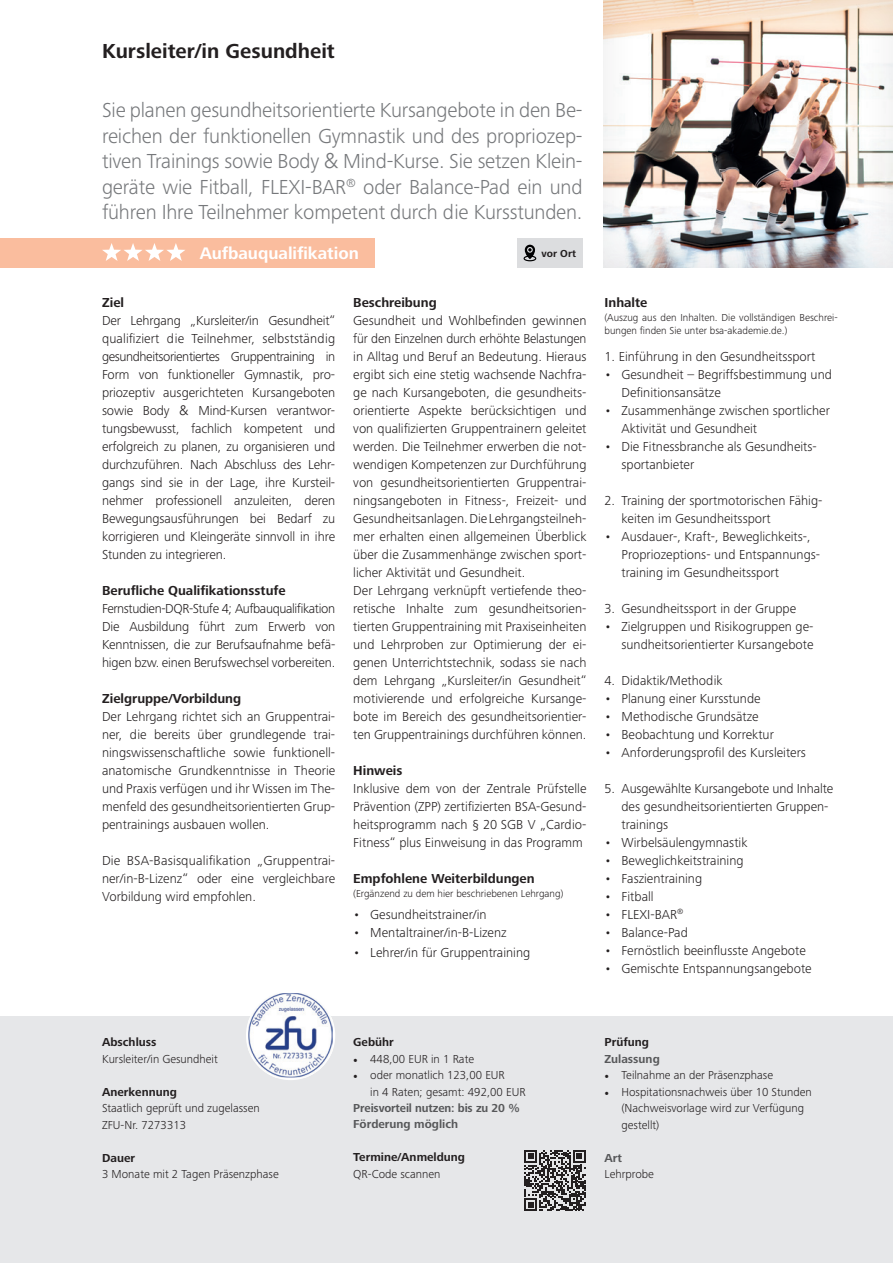
<style>
.page{position:relative;width:893px;height:1263px;background:#fff}
.page>*{position:absolute;margin:0;border:0;box-sizing:border-box;transform-origin:0 0}
.t1{font:300 21px/25.5px "Frutiger Next Pro";letter-spacing:-.01em;color:#76787b;text-align:justify}
.t2{font:700 21px "Frutiger Next Pro";color:#231f20}
.t3{font:700 17.4px "Frutiger Next Pro";color:#fff}
.t4{font:300 13.5px/18px "Frutiger Next Pro";color:#231f20}
.t5{font:700 13.5px "Frutiger Next Pro";color:#231f20}
.t6{font:300 12px/16.5px "Frutiger Next Pro";color:#231f20}
.t7{font:700 12px "Frutiger Next Pro";color:#231f20}
.t8{font:700 12px/16.5px "Frutiger Next Pro";color:#57585a}
.t9{font:300 10.5px/13.5px "Frutiger Next Pro";color:#231f20}
.t10{font:700 10.5px "Frutiger Next Pro";color:#231f20}
.s1{font-family:"Avenir LT Std"}
.s2{font-family:"Minion Pro";font-weight:400}
</style>
<div class="page">
<div style="left:0;top:1016px;width:893px;height:247px;background:#e6e7e9"></div>
<div style="left:603px;top:0;width:290px;height:269px;background:#231f20;opacity:.1"></div>
<svg style="left:246px;top:991px;width:89px;height:89px"></svg>
<img style="left:248px;top:993px;width:85px;height:84px">
<svg style="left:524px;top:1150px;width:62px;height:61px"></svg>
<div style="left:0;top:238px;width:374px;height:30px;background:#fabd9e"></div>
<svg style="left:102px;top:243px;width:83px;height:18px"></svg>
<div style="left:517px;top:238px;width:66px;height:30px;background:#dcdddf"></div>
<svg style="left:524px;top:245px;width:12px;height:16px"></svg>
<h1 class="t2" style="left:102px;top:39px;width:234px">Kursleiter/in Gesundheit</h1>
<p class="t1" style="left:102px;top:97px;width:482px">Sie planen gesundheitsorientierte Kursangebote in den Be&shy;reichen der funktionellen Gymnastik und des propriozep&shy;tiven Trainings sowie Body <span class="s1">&amp;</span> Mind-Kurse. Sie setzen Klein&shy;geräte wie Fitball, FLEXI-BAR<sup>®</sup> oder Balance-Pad ein und führen Ihre Teilnehmer kompetent durch die Kursstunden.</p>
<p class="t3" style="left:200px;top:243px;width:161px">Aufbauqualifikation</p>
<p class="t10" style="left:542px;top:247px;width:36px">vor Ort</p>
<p class="t5" style="left:102px;top:295px;width:24px">Ziel</p>
<p class="t4" style="left:102px;top:312px;width:235px;text-align:justify">Der Lehrgang „Kursleiter/in Gesundheit“ qualifiziert die Teilnehmer, selbstständig gesundheitsorientiertes Gruppentraining in Form von funktioneller Gymnastik, pro&shy;priozeptiv ausgerichteten Kursangeboten sowie Body <span class="s1">&amp;</span> Mind-Kursen verantwor&shy;tungsbewusst, fachlich kompetent und erfolgreich zu planen, zu organisieren und durchzuführen. Nach Abschluss des Lehr&shy;gangs sind sie in der Lage, ihre Kursteil&shy;nehmer professionell anzuleiten, deren Bewegungsausführungen bei Bedarf zu korrigieren und Kleingeräte sinnvoll in ihre Stunden zu integrieren.</p>
<p class="t5" style="left:102px;top:583px;width:185px">Berufliche Qualifikationsstufe</p>
<p class="t4" style="left:102px;top:600px;width:235px;text-align:justify">Fernstudien-DQR-Stufe 4; Aufbauqualifikation Die Ausbildung führt zum Erwerb von Kenntnissen, die zur Berufsaufnahme befä&shy;higen bzw. einen Berufswechsel vorbereiten.</p>
<p class="t5" style="left:102px;top:691px;width:141px">Zielgruppe/Vorbildung</p>
<p class="t4" style="left:102px;top:708px;width:235px;text-align:justify">Der Lehrgang richtet sich an Gruppentrai&shy;ner, die bereits über grundlegende trai&shy;ningswissenschaftliche sowie funktionell&shy;anatomische Grundkenntnisse in Theorie und Praxis verfügen und ihr Wissen im The&shy;menfeld des gesundheitsorientierten Grup&shy;pentrainings ausbauen wollen.</p>
<p class="t4" style="left:102px;top:852px;width:235px;text-align:justify">Die BSA-Basisqualifikation „Gruppentrai&shy;ner/in-B-Lizenz“ oder eine vergleichbare Vorbildung wird empfohlen.</p>
<p class="t5" style="left:353px;top:295px;width:85px">Beschreibung</p>
<p class="t4" style="left:353px;top:312px;width:235px">Gesundheit und Wohlbefinden gewinnen für den Einzelnen durch erhöhte Belastungen in Alltag und Beruf an Bedeutung. Hieraus ergibt sich eine stetig wachsende Nachfra&shy;ge nach Kursangeboten, die gesundheits&shy;orientierte Aspekte berücksichtigen und von qualifizierten Gruppentrainern geleitet werden. Die Teilnehmer erwerben die not&shy;wendigen Kompetenzen zur Durchführung von gesundheitsorientierten Gruppentrai&shy;ningsangeboten in Fitness-, Freizeit- und Gesundheitsanlagen. Die Lehrgangsteilneh&shy;mer erhalten einen allgemeinen Überblick über die Zusammenhänge zwischen sport&shy;licher Aktivität und Gesundheit.<br>Der Lehrgang verknüpft vertiefende theo&shy;retische Inhalte zum gesundheitsorien&shy;tierten Gruppentraining mit Praxiseinheiten und Lehrproben zur Optimierung der ei&shy;genen Unterrichtstechnik, sodass sie nach dem Lehrgang „Kursleiter/in Gesundheit“ motivierende und erfolgreiche Kursange&shy;bote im Bereich des gesundheitsorientier&shy;ten Gruppentrainings durchführen können.</p>
<p class="t5" style="left:353px;top:763px;width:51px">Hinweis</p>
<p class="t4" style="left:353px;top:780px;width:235px;text-align:justify">Inklusive dem von der Zentrale Prüfstelle Prävention (ZPP) zertifizierten BSA-Gesund&shy;heitsprogramm nach § 20 SGB V „Cardio-Fitness“ plus Einweisung in das Programm</p>
<p class="t5" style="left:353px;top:871px;width:183px">Empfohlene Weiterbildungen</p>
<p class="t9" style="left:353px;top:887px;width:212px">(Ergänzend zu dem hier beschriebenen Lehrgang)</p>
<p class="t4" style="left:353px;top:906px;width:135px">• Gesundheitstrainer/in</p>
<p class="t4" style="left:353px;top:924px;width:155px">• Mentaltrainer/in-B-Lizenz</p>
<p class="t4" style="left:353px;top:943px;width:179px">• Lehrer/in für Gruppentraining</p>
<p class="t5" style="left:604px;top:295px;width:45px">Inhalte</p>
<p class="t9" style="left:604px;top:311px;width:235px">(Auszug aus den Inhalten. Die vollständigen Beschrei&shy;bungen finden Sie unter bsa-akademie.de.)</p>
<p class="t4" style="left:604px;top:347px;width:212px">1. Einführung in den Gesundheitssport</p>
<p class="t4" style="left:621px;top:365px;width:212px;text-indent:-17px">• Gesundheit – Begriffsbestimmung und<br>Definitionsansätze</p>
<p class="t4" style="left:621px;top:401px;width:210px;text-indent:-17px">• Zusammenhänge zwischen sportlicher<br>Aktivität und Gesundheit</p>
<p class="t4" style="left:621px;top:437px;width:197px;text-indent:-17px">• Die Fitnessbranche als Gesundheits&shy;sportanbieter</p>
<p class="t4" style="left:621px;top:491px;width:201px;text-indent:-17px">2. Training der sportmotorischen Fähig&shy;keiten im Gesundheitssport</p>
<p class="t4" style="left:621px;top:527px;width:199px;text-indent:-17px">• Ausdauer-, Kraft-, Beweglichkeits-,<br>Propriozeptions- und Entspannungs&shy;training im Gesundheitssport</p>
<p class="t4" style="left:604px;top:599px;width:193px">3. Gesundheitssport in der Gruppe</p>
<p class="t4" style="left:604px;top:617px;width:211px;text-align:right">• Zielgruppen und Risikogruppen ge&shy;sundheitsorientierter Kursangebote</p>
<p class="t4" style="left:604px;top:671px;width:120px">4. Didaktik/Methodik</p>
<p class="t4" style="left:604px;top:689px;width:158px">• Planung einer Kursstunde</p>
<p class="t4" style="left:604px;top:707px;width:156px">• Methodische Grundsätze</p>
<p class="t4" style="left:604px;top:725px;width:171px">• Beobachtung und Korrektur</p>
<p class="t4" style="left:604px;top:743px;width:203px">• Anforderungsprofil des Kursleiters</p>
<p class="t4" style="left:621px;top:779px;width:213px;text-indent:-17px">5. Ausgewählte Kursangebote und Inhalte des gesundheitsorientierten Gruppen&shy;trainings</p>
<p class="t4" style="left:604px;top:833px;width:144px">• Wirbelsäulengymnastik</p>
<p class="t4" style="left:604px;top:851px;width:141px">• Beweglichkeitstraining</p>
<p class="t4" style="left:604px;top:869px;width:99px">• Faszientraining</p>
<p class="t4" style="left:604px;top:887px;width:51px">• Fitball</p>
<p class="t4" style="left:604px;top:905px;width:81px">• FLEXI-BAR<sup>®</sup></p>
<p class="t4" style="left:604px;top:923px;width:85px">• Balance-Pad</p>
<p class="t4" style="left:604px;top:941px;width:203px">• Fernöstlich beeinflusste Angebote</p>
<p class="t4" style="left:604px;top:959px;width:209px">• Gemischte Entspannungsangebote</p>
<p class="t7" style="left:102px;top:1035px;width:56px">Abschluss</p>
<p class="t6" style="left:102px;top:1050px;width:117px">Kursleiter/in Gesundheit</p>
<p class="t7" style="left:102px;top:1085px;width:76px">Anerkennung</p>
<p class="t6" style="left:102px;top:1100px;width:159px">Staatlich geprüft und zugelassen<br>ZFU-Nr. 7273313</p>
<p class="t7" style="left:102px;top:1151px;width:34px">Dauer</p>
<p class="t6" style="left:102px;top:1166px;width:178px">3 Monate mit 2 Tagen Präsenzphase</p>
<p class="t7" style="left:353px;top:1035px;width:42px">Gebühr</p>
<p class="t6" style="left:353px;top:1050px;width:122px"><span class="s2">•</span> 448,00 EUR in 1 Rate</p>
<p class="t6" style="left:370px;top:1067px;width:157px;text-indent:-17px"><span class="s2">•</span> oder monatlich 123,00 EUR<br>in 4 Raten; gesamt: 492,00 EUR</p>
<p class="t8" style="left:353px;top:1099px;width:168px">Preisvorteil nutzen: bis zu 20 %<br>Förderung möglich</p>
<p class="t7" style="left:353px;top:1150px;width:113px">Termine/Anmeldung</p>
<p class="t6" style="left:353px;top:1165px;width:89px">QR-Code scannen</p>
<p class="t7" style="left:604px;top:1035px;width:46px">Prüfung</p>
<p class="t8" style="left:604px;top:1050px;width:57px">Zulassung</p>
<p class="t6" style="left:604px;top:1067px;width:170px"><span class="s2">•</span> Teilnahme an der Präsenzphase</p>
<p class="t6" style="left:621px;top:1083px;width:192px;text-indent:-17px"><span class="s2">•</span> Hospitationsnachweis über 10 Stunden (Nachweisvorlage wird zur Verfügung gestellt)</p>
<p class="t8" style="left:604px;top:1149px;width:19px">Art</p>
<p class="t6" style="left:604px;top:1166px;width:51px">Lehrprobe</p>
</div>
